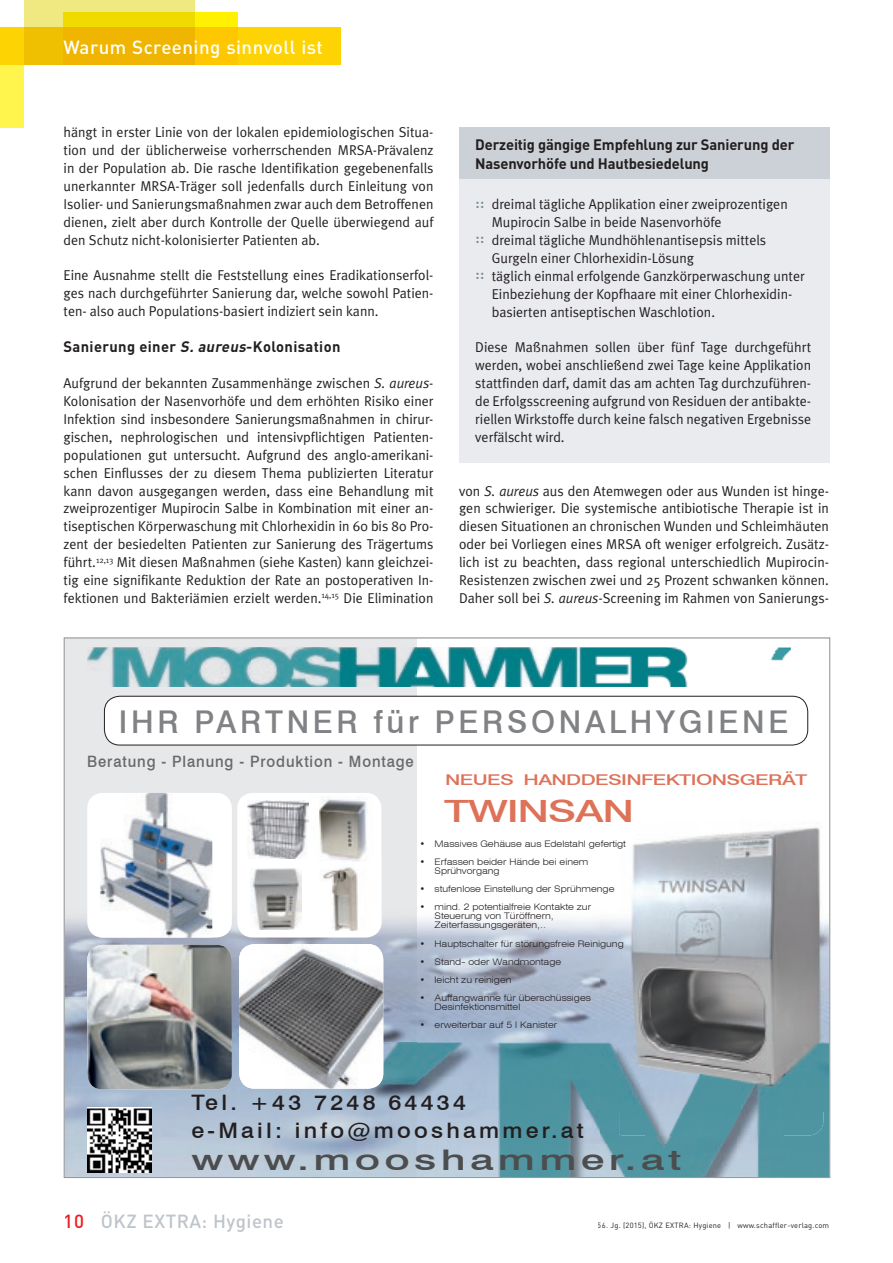
<style>
.page{position:relative;width:893px;height:1263px;background:#fff}
.page>*{position:absolute;margin:0;border:0;box-sizing:border-box;transform-origin:0 0}
.t1{font:500 31.35px "Swiss 721 BT";letter-spacing:.12em;color:#808285}
.t2{font:500 30.75px "Swiss 721 BT";letter-spacing:-.03em;color:#de7259;scale:1.42 1}
.t3{font:500 28.35px "Swiss 721 BT";letter-spacing:.1em;color:#4c4d4e;scale:1.51 1}
.t4{font:500 21.3px/27.8px "Swiss 721 BT";letter-spacing:.14em;color:#231f20;scale:1.09 1}
.t5{font:500 18.75px "DIN";letter-spacing:.025em;color:#fff}
.t6{font:500 18.75px "DIN";letter-spacing:.025em;color:#bec4ca}
.t7{font:500 15.75px "Swiss 721 BT";letter-spacing:.06em;color:#69696c;scale:.94 1}
.t8{font:700 15px/18.8px "DIN";letter-spacing:-.01em;color:#231f20}
.t9{font:700 15px "DIN";letter-spacing:.025em;color:#231f20}
.t10{font:500 14.85px "Swiss 721 BT";letter-spacing:-.03em;color:#de7259;scale:1.42 1}
.t11{font:14.25px/18px "Meta Plus Normal";color:#231f20;text-align:justify}
.t12{font:300 expanded 9px/9px "Swiss 721 BT";color:#231f20}
.t13{font:7.5px "DIN";letter-spacing:.025em;color:#231f20}
.s1{font-style:italic}
.s2{font-family:"DIN Medium Alternate";font-size:15px;color:#728793}
.s3{color:#ee1d23}
</style>
<div class="page">
<div style="left:64px;top:638px;width:352px;height:539px;background:#e7e8e9"></div>
<img style="left:416px;top:908px;width:407px;height:135px">
<img style="left:823px;top:921px;width:5px;height:190px">
<img style="left:66px;top:908px;width:350px;height:89px">
<img style="left:66px;top:997px;width:262px;height:178px">
<img style="left:383px;top:997px;width:33px;height:46px">
<img style="left:416px;top:1043px;width:412px;height:1px">
<svg style="left:391px;top:1043px;width:25px;height:1px"></svg>
<img style="left:369px;top:1044px;width:250px;height:67px">
<img style="left:369px;top:1111px;width:277px;height:33px">
<img style="left:646px;top:1135px;width:138px;height:9px">
<img style="left:784px;top:1111px;width:44px;height:33px">
<img style="left:369px;top:1144px;width:459px;height:31px">
<img style="left:87px;top:1107px;width:65px;height:65px">
<div style="left:104px;top:696px;width:704px;height:49px;background:#fff;border-radius:15px"></div>
<div style="left:104px;top:696px;width:704px;height:49px;border:1px solid #231f20;border-radius:15px"></div>
<img style="left:631px;top:827px;width:190px;height:81px">
<img style="left:619px;top:1043px;width:204px;height:92px">
<img style="left:87px;top:647px;width:704px;height:40px">
<img style="left:87px;top:945px;width:145px;height:144px">
<img style="left:239px;top:944px;width:144px;height:145px">
<div style="left:87px;top:793px;width:145px;height:144px;background:#fff;border-radius:15px"></div>
<img style="left:100px;top:793px;width:112px;height:144px">
<div style="left:237px;top:793px;width:144px;height:144px;background:#fff;border-radius:15px"></div>
<img style="left:251px;top:868px;width:50px;height:61px">
<img style="left:323px;top:867px;width:58px;height:64px">
<img style="left:247px;top:800px;width:61px;height:59px">
<img style="left:319px;top:796px;width:49px;height:65px">
<div style="left:459px;top:149px;width:370px;height:314px;background:#eaebee"></div>
<div style="left:459px;top:128px;width:370px;height:51px;background:#ccd1d7"></div>
<div style="left:0;top:28px;width:341px;height:37px;background:#fed304"></div>
<svg style="left:24px;top:0;width:171px;height:65px;background:#efd94f"></svg>
<div style="left:0;top:65px;width:24px;height:63px;background:#fff54d"></div>
<svg style="left:64px;top:13px;width:174px;height:52px;fill:#efb500"></svg>
<h3 class="t5" style="left:64px;top:35px;width:261px">Warum Screening sinnvoll ist</h3>
<p class="t11" style="left:64px;top:123px;width:371px">hängt in erster Linie von der lokalen epidemiologischen Situa&shy;tion und der üblicherweise vorherrschenden MRSA-Prävalenz in der Population ab. Die rasche Identifikation gegebenenfalls unerkannter MRSA-Träger soll jedenfalls durch Einleitung von Isolier- und Sanierungsmaßnahmen zwar auch dem Betroffenen dienen, zielt aber durch Kontrolle der Quelle überwiegend auf den Schutz nicht-kolonisierter Patienten ab.</p>
<p class="t11" style="left:64px;top:266px;width:371px">Eine Ausnahme stellt die Feststellung eines Eradikationserfol&shy;ges nach durchgeführter Sanierung dar, welche sowohl Patien&shy;ten- also auch Populations-basiert indiziert sein kann.</p>
<p class="t9" style="left:64px;top:337px;width:278px">Sanierung einer <span class="s1">S. aureus</span>-Kolonisation</p>
<p class="t11" style="left:64px;top:374px;width:371px">Aufgrund der bekannten Zusammenhänge zwischen <span class="s1">S. aureus</span>-Kolonisation der Nasenvorhöfe und dem erhöhten Risiko einer Infektion sind insbesondere Sanierungsmaßnahmen in chirur&shy;gischen, nephrologischen und intensivpflichtigen Patienten&shy;populationen gut untersucht. Aufgrund des anglo-amerikani&shy;schen Einflusses der zu diesem Thema publizierten Literatur kann davon ausgegangen werden, dass eine Behandlung mit zweiprozentiger Mupirocin Salbe in Kombination mit einer an&shy;tiseptischen Körperwaschung mit Chlorhexidin in 60 bis 80 Pro&shy;zent der besiedelten Patienten zur Sanierung des Trägertums führt.<sup>12,13</sup> Mit diesen Maßnahmen (siehe Kasten) kann gleichzei&shy;tig eine signifikante Reduktion der Rate an postoperativen In&shy;fektionen und Bakteriämien erzielt werden.<sup>14,15</sup> Die Elimination</p>
<p class="t8" style="left:475px;top:135px;width:321px">Derzeitig gängige Empfehlung zur Sanierung der<br>Nasenvorhöfe und Hautbesiedelung</p>
<p class="t11" style="left:475px;top:195px;width:314px"><span class="s2">::</span> dreimal tägliche Applikation einer zweiprozentigen</p>
<p class="t11" style="left:492px;top:213px;width:231px">Mupirocin Salbe in beide Nasenvorhöfe</p>
<p class="t11" style="left:475px;top:231px;width:292px"><span class="s2">::</span> dreimal tägliche Mundhöhlenantisepsis mittels</p>
<p class="t11" style="left:492px;top:249px;width:204px">Gurgeln einer Chlorhexidin-Lösung</p>
<p class="t11" style="left:475px;top:267px;width:331px"><span class="s2">::</span> täglich einmal erfolgende Ganzkörperwaschung unter</p>
<p class="t11" style="left:492px;top:285px;width:302px">Einbeziehung der Kopfhaare mit einer Chlorhexidin-</p>
<p class="t11" style="left:492px;top:302px;width:225px">basierten antiseptischen Waschlotion.</p>
<p class="t11" style="left:475px;top:338px;width:337px">Diese Maßnahmen sollen über fünf Tage durchgeführt werden, wobei anschließend zwei Tage keine Applikation stattfinden darf, damit das am achten Tag durchzuführen&shy;de Erfolgsscreening aufgrund von Residuen der antibakte&shy;riellen Wirkstoffe durch keine falsch negativen Ergebnisse verfälscht wird.</p>
<p class="t11" style="left:459px;top:481px;width:371px">von <span class="s1">S. aureus</span> aus den Atemwegen oder aus Wunden ist hinge&shy;gen schwieriger. Die systemische antibiotische Therapie ist in diesen Situationen an chronischen Wunden und Schleimhäuten oder bei Vorliegen eines MRSA oft weniger erfolgreich. Zusätz&shy;lich ist zu beachten, dass regional unterschiedlich Mupirocin-Resistenzen zwischen zwei und 25 Prozent schwanken können.<br>Daher soll bei <span class="s1">S. aureus-</span>Screening im Rahmen von Sanierungs-</p>
<h1 class="t1" style="left:119px;top:702px;width:671px">IHR PARTNER für PERSONALHYGIENE</h1>
<p class="t7" style="left:87px;top:751px;width:349px">Beratung - Planung - Produktion - Montage</p>
<p class="t10" style="left:445px;top:770px;width:257px">NEUES HANDDESINFEKTIONSGERÄT</p>
<h2 class="t2" style="left:444px;top:792px;width:135px">TWINSAN</h2>
<p class="t12" style="left:420px;top:840px;width:207px">• Massives Gehäuse aus Edelstahl gefertigt</p>
<p class="t12" style="left:435px;top:858px;width:155px;text-indent:-15px">• Erfassen beider Hände bei einem<br>Sprühvorgang</p>
<p class="t12" style="left:420px;top:885px;width:196px">• stufenlose Einstellung der Sprühmenge</p>
<p class="t12" style="left:435px;top:903px;width:158px;text-indent:-15px">• mind. 2 potentialfreie Kontakte zur<br>Steuerung von Türöffnern,<br>Zeiterfassungsgeräten,..</p>
<p class="t12" style="left:420px;top:939px;width:205px">• Hauptschalter für störungsfreie Reinigung</p>
<p class="t12" style="left:420px;top:957px;width:143px">• Stand- oder Wandmontage</p>
<p class="t12" style="left:420px;top:975px;width:93px">• leicht zu reinigen</p>
<p class="t12" style="left:435px;top:993px;width:158px;text-indent:-15px">• Auffangwanne für überschüssiges<br>Desinfektionsmittel</p>
<p class="t12" style="left:420px;top:1020px;width:139px">• erweiterbar auf 5 l Kanister</p>
<h3 class="t4" style="left:191px;top:1089px;width:361px">Tel. +43 7248 64434<br>e-Mail: info@mooshammer.at</h3>
<h3 class="t3" style="left:191px;top:1143px;width:326px">www.mooshammer.at</h3>
<h3 class="t6" style="left:64px;top:1209px;width:222px"><span class="s3">10</span> ÖKZ EXTRA: Hygiene</h3>
<p class="t13" style="left:598px;top:1220px;width:233px">56. Jg. (2015), ÖKZ EXTRA: Hygiene | www.schaffler-verlag.com</p>
</div>
